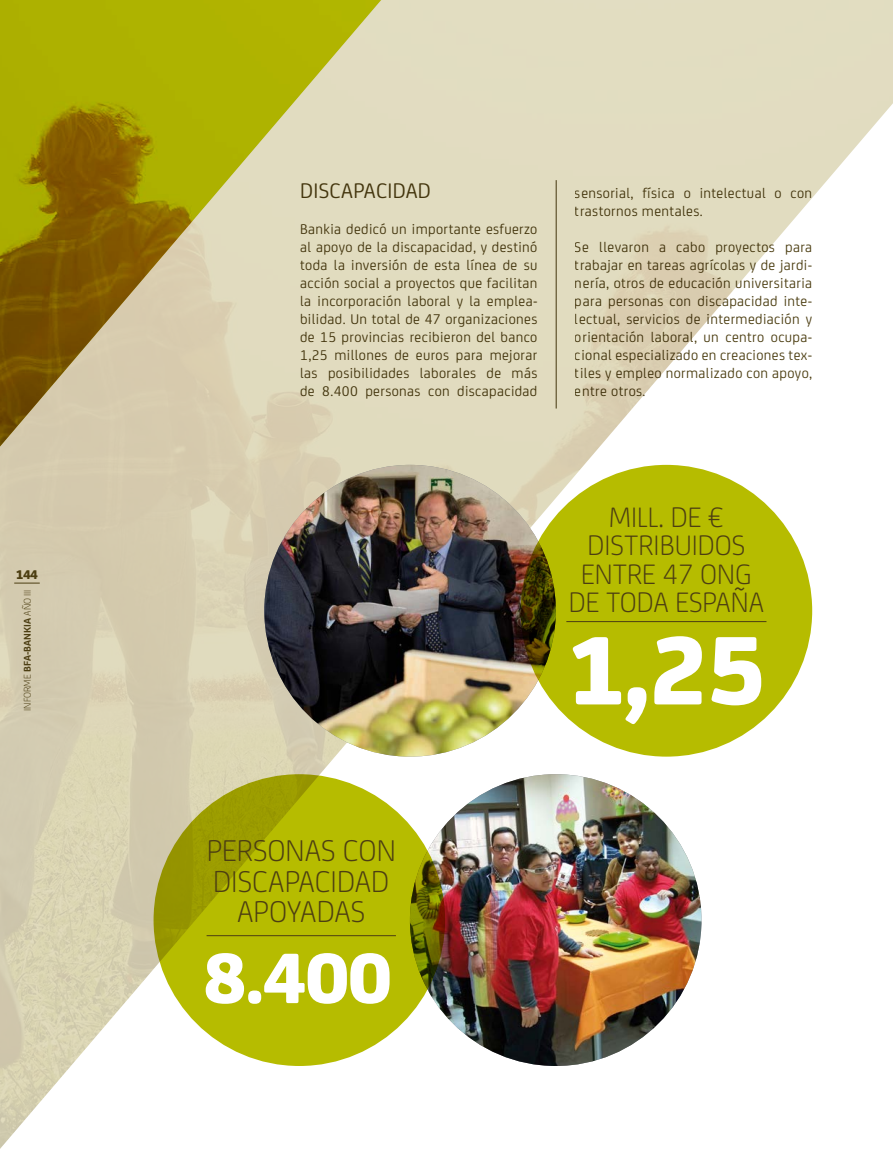
<style>
.page{position:relative;width:893px;height:1149px;background:#fff}
.page>*{position:absolute;margin:0;border:0;box-sizing:border-box;transform-origin:0 0}
.t1{font:800 103.95px "Bankia";color:#fff}
.t2{font:800 76.2px "Bankia";color:#fff}
.t3{font:300 32.1px "Bankia";color:#4c3e12}
.t4{font:300 30px/28.5px "Bankia";color:#4c3e12}
.t5{font:22.5px "Bankia";letter-spacing:.01em;color:#4c3e12}
.t6{font:15px/18px "Bankia";letter-spacing:.025em;color:#4c3e12;text-align:justify}
.t7{font:800 13.5px "Bankia";color:#4c3e12}
.t8{font:300 10.5px "Bankia";color:#4c3e12}
.s1{font-weight:700}
</style>
<div class="page">
<img style="left:0;top:0;width:893px;height:1148px">
<img style="left:0;top:0;width:408px;height:496px">
<svg style="left:14px;top:582px;width:26px;height:1px"></svg>
<hr style="left:556px;top:180px;width:1px;height:228px;background:#4c3e12">
<img style="left:264px;top:464px;width:292px;height:292px;border-radius:146px">
<svg style="left:154px;top:774px;width:291px;height:291px;background:#b0b500"></svg>
<img style="left:410px;top:774px;width:291px;height:291px;border-radius:146px">
<hr style="left:207px;top:935px;width:189px;height:1px;background:#4c3e12">
<div style="left:521px;top:464px;width:291px;height:292px;background:#b6bc00;border-radius:50%"></div>
<hr style="left:566px;top:621px;width:200px;height:1px;background:#4c3e12">
<p class="t7" style="left:16px;top:563px;width:24px">144</p>
<p class="t8" style="left:20px;top:710px;width:123px;rotate:-90deg">INFORME <span class="s1">BFA-BANKIA</span> AÑO III</p>
<h3 class="t5" style="left:300px;top:175px;width:132px">DISCAPACIDAD</h3>
<p class="t6" style="left:300px;top:219px;width:239px">Bankia dedicó un importante esfuerzo al apoyo de la discapacidad, y destinó toda la inversión de esta línea de su acción social a proyectos que facilitan la incorporación laboral y la emplea&shy;bilidad. Un total de 47 organizaciones de 15 provincias recibieron del banco 1,25 millones de euros para mejorar las posibilidades laborales de más de 8.400 personas con discapacidad</p>
<p class="t6" style="left:575px;top:183px;width:239px">sensorial, física o intelectual o con trastornos mentales.</p>
<p class="t6" style="left:575px;top:237px;width:239px">Se llevaron a cabo proyectos para trabajar en tareas agrícolas y de jardi&shy;nería, otros de educación universitaria para personas con discapacidad inte&shy;lectual, servicios de intermediación y orientación laboral, un centro ocupa&shy;cional especializado en creaciones tex&shy;tiles y empleo normalizado con apoyo, entre otros.</p>
<h3 class="t4" style="left:609px;top:500px;width:116px">MILL. DE €</h3>
<h3 class="t4" style="left:581px;top:529px;width:21px">DISTRIBUIDOS<br>ENTRE</h3>
<h3 class="t4" style="left:663px;top:557px;width:90px">47 ONG</h3>
<h3 class="t4" style="left:569px;top:586px;width:54px">DE TODA</h3>
<h3 class="t4" style="left:675px;top:586px;width:16px">ESPAÑA</h3>
<h1 class="t1" style="left:566px;top:588px;width:202px">1,25</h1>
<h3 class="t3" style="left:207px;top:827px;width:17px">PERSONAS</h3>
<h3 class="t3" style="left:343px;top:827px;width:18px">CON</h3>
<h3 class="t3" style="left:213px;top:858px;width:16px">DISCAPACIDAD</h3>
<h3 class="t3" style="left:237px;top:888px;width:17px">APOYADAS</h3>
<h2 class="t2" style="left:203px;top:917px;width:191px">8.400</h2>
</div>
